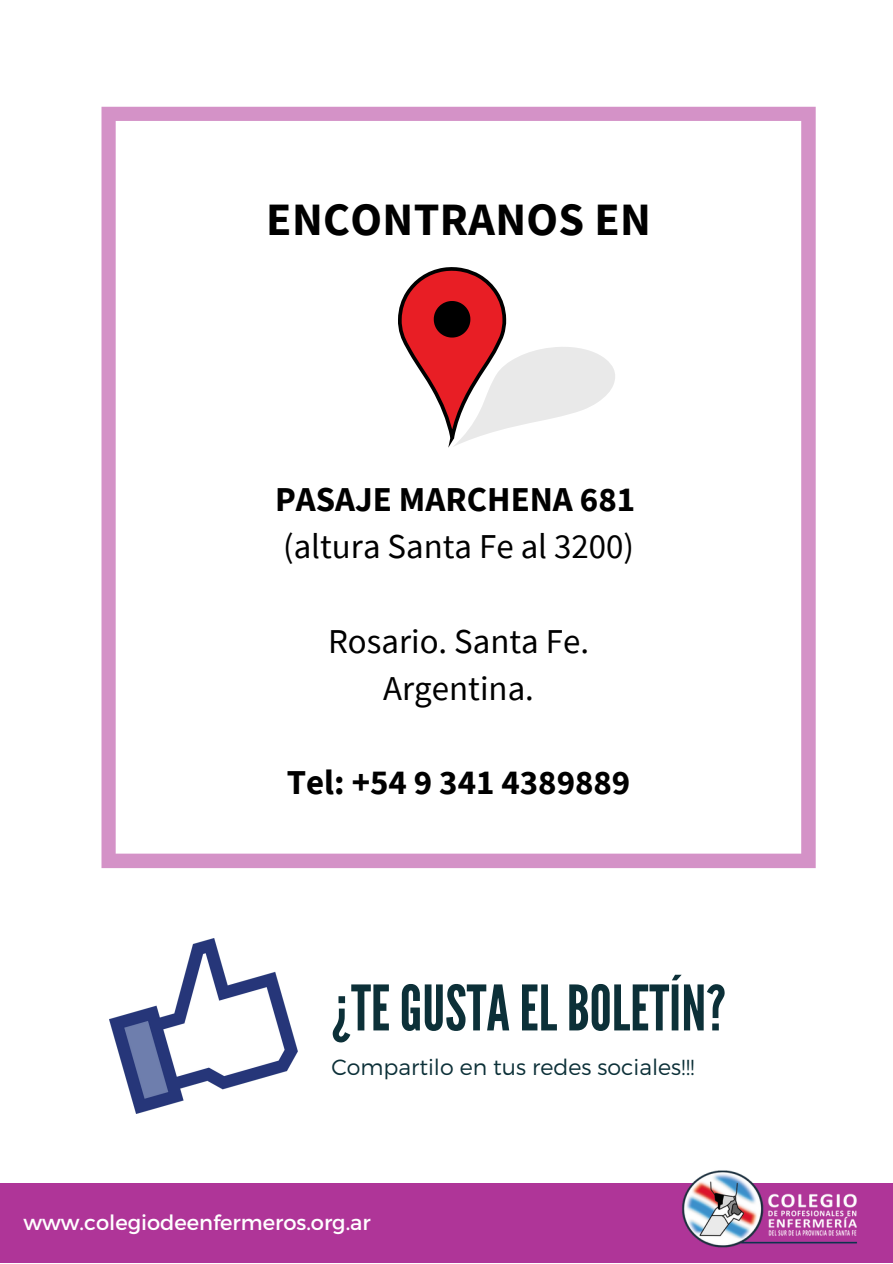
<style>
.page{position:relative;width:893px;height:1264px;background:#fff}
.page>*{position:absolute;margin:0;border:0;box-sizing:border-box;transform-origin:0 0}
.t1{font:62.55px "League Gothic";color:#0c3038}
.t2{font:700 46.2px "Source Sans Pro";letter-spacing:.01em;color:#000}
.t3{font:34.8px/47.2px "Source Sans Pro";color:#000;text-align:center}
.t4{font:700 34.8px "Source Sans Pro";color:#000}
.t5{font:300 22.05px "Montserrat";color:#0c3038}
.t6{font:21px "Montserrat";color:#fff}
</style>
<div class="page">
<div style="left:0;top:1183px;width:892px;height:79px;background:#af3598"></div>
<img style="left:682px;top:1170px;width:175px;height:78px">
<img style="left:110px;top:938px;width:187px;height:175px">
<svg style="left:101px;top:107px;width:714px;height:761px"></svg>
<svg style="left:398px;top:265px;width:218px;height:182px"></svg>
<h2 class="t2" style="left:266px;top:190px;width:386px">ENCONTRANOS EN</h2>
<p class="t4" style="left:275px;top:477px;width:361px">PASAJE MARCHENA 681</p>
<p class="t3" style="left:283px;top:522px;width:352px">(altura Santa Fe al 3200)</p>
<p class="t3" style="left:328px;top:616px;width:262px">Rosario. Santa Fe.<br>Argentina.</p>
<p class="t4" style="left:287px;top:760px;width:345px">Tel: +54 9 341 4389889</p>
<h1 class="t1" style="left:331px;top:971px;width:396px">¿TEGUSTAELBOLETÍN?</h1>
<p class="t5" style="left:331px;top:1053px;width:364px">Compartilo en tus redes sociales!!!</p>
<p class="t6" style="left:23px;top:1208px;width:349px">www.colegiodeenfermeros.org.ar</p>
</div>
